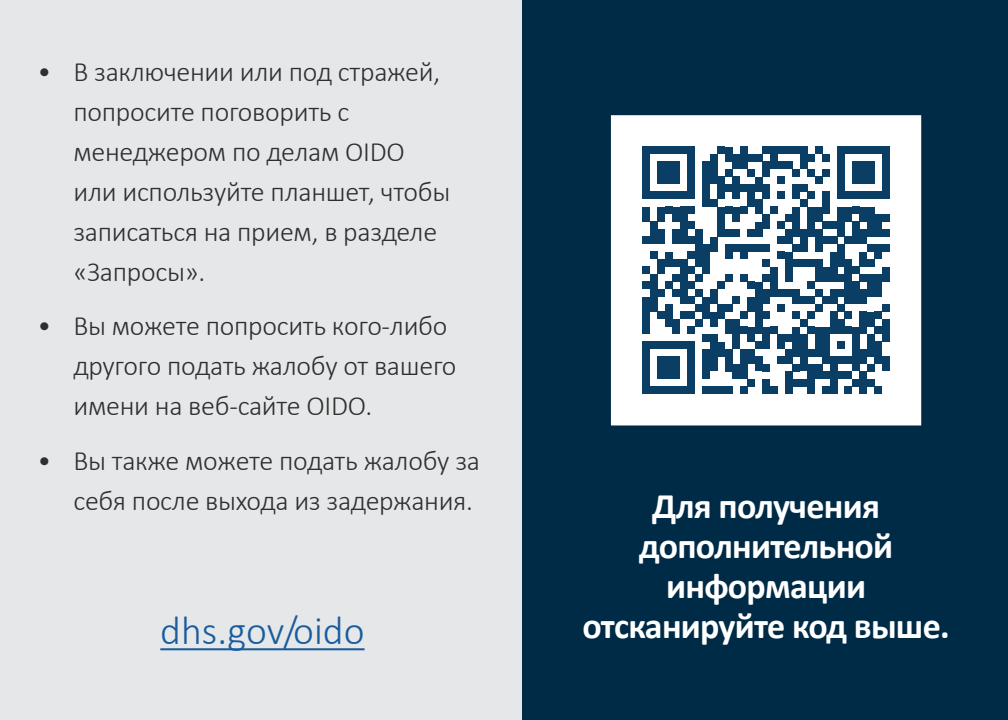
<style>
.page{position:relative;width:1008px;height:720px;background:#e6e7e8}
.page>*{position:absolute;margin:0;border:0;box-sizing:border-box;transform-origin:0 0}
.t1{font:300 40px "Calibri";color:#175d9e}
.t2{font:700 36px/40px "Calibri";letter-spacing:-.02em;color:#fff;text-align:center}
.t3{font:300 28px/40px "Calibri";letter-spacing:-.01em;color:#2e2f2f}
</style>
<div class="page">
<div style="left:522px;top:0;width:486px;height:720px;background:#002b47"></div>
<hr style="left:160px;top:648px;width:205px;height:2px;background:#175d9e">
<svg style="left:610px;top:115px;width:312px;height:311px;background:#9cb0bf"></svg>
<p class="t3" style="left:73px;top:51px;width:379px;text-indent:-36px">• В заключении или под стражей, попросите поговорить с менеджером по делам OIDO или используйте планшет, чтобы записаться на прием, в разделе «Запросы».</p>
<p class="t3" style="left:73px;top:306px;width:385px;text-indent:-36px">• Вы можете попросить кого-либо другого подать жалобу от вашего имени на веб-сайте OIDO.</p>
<p class="t3" style="left:37px;top:440px;width:444px;text-align:right">• Вы также можете подать жалобу за себя после выхода из задержания.</p>
<p class="t1" style="left:160px;top:606px;width:206px">dhs.gov/oido</p>
<p class="t2" style="left:583px;top:485px;width:369px">Для получения дополнительной информации отсканируйте код выше.</p>
</div>
